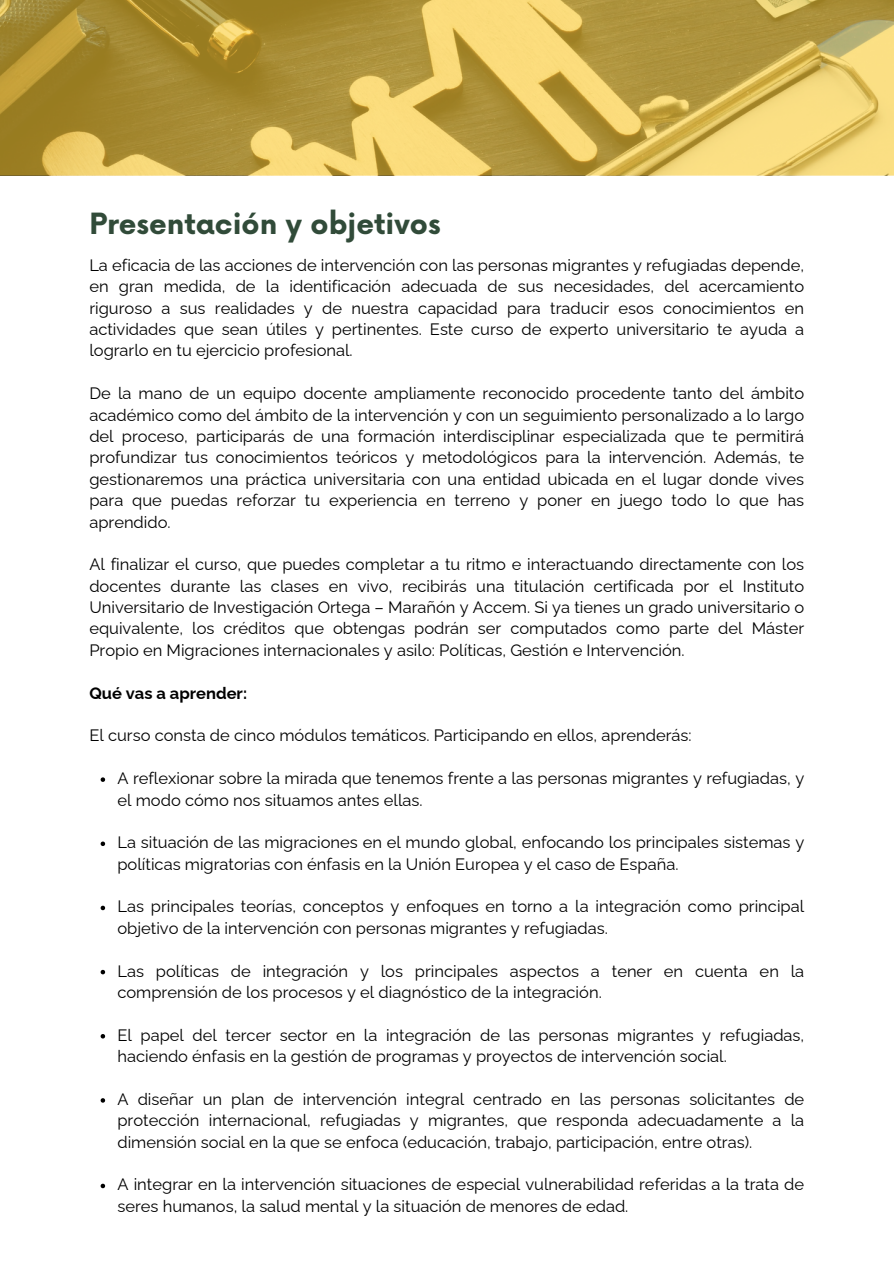
<style>
.page{position:relative;width:894px;height:1264px;background:#fff}
.page>*{position:absolute;margin:0;border:0;box-sizing:border-box;transform-origin:0 0}
.t1{font:700 28.5px "Now";color:#314b39}
.t2{font:16.5px/21.3px "Raleway";color:#000}
.t3{font:700 16.5px "Raleway";color:#000}
</style>
<div class="page">
<svg style="left:101px;top:777px;width:4px;height:5px"></svg>
<svg style="left:101px;top:841px;width:4px;height:5px"></svg>
<svg style="left:101px;top:905px;width:4px;height:5px"></svg>
<svg style="left:101px;top:969px;width:4px;height:5px"></svg>
<svg style="left:101px;top:1034px;width:4px;height:4px"></svg>
<svg style="left:101px;top:1098px;width:4px;height:4px"></svg>
<svg style="left:101px;top:1183px;width:4px;height:5px"></svg>
<svg style="left:0;top:0;width:893px;height:176px;background:#c3a74c"></svg>
<p class="t1" style="left:89px;top:208px;width:352px">Presentación y objetivos</p>
<p class="t2" style="left:89px;top:254px;width:716px;text-align:justify">La eficacia de las acciones de intervención con las personas migrantes y refugiadas depende, en gran medida, de la identificación adecuada de sus necesidades, del acercamiento riguroso a sus realidades y de nuestra capacidad para traducir esos conocimientos en actividades que sean útiles y pertinentes. Este curso de experto universitario te ayuda a lograrlo en tu ejercicio profesional.</p>
<h1 class="t2" style="left:89px;top:383px;width:716px;text-align:justify">De la mano de un equipo docente ampliamente reconocido procedente tanto del ámbito académico como del ámbito de la intervención y con un seguimiento personalizado a lo largo del proceso, participarás de una formación interdisciplinar especializada que te permitirá profundizar tus conocimientos teóricos y metodológicos para la intervención. Además, te gestionaremos una práctica universitaria con una entidad ubicada en el lugar donde vives para que puedas reforzar tu experiencia en terreno y poner en juego todo lo que has aprendido.</h1>
<p class="t2" style="left:89px;top:554px;width:716px;text-align:justify">Al finalizar el curso, que puedes completar a tu ritmo e interactuando directamente con los docentes durante las clases en vivo, recibirás una titulación certificada por el Instituto Universitario de Investigación Ortega – Marañón y Accem. Si ya tienes un grado universitario o equivalente, los créditos que obtengas podrán ser computados como parte del Máster Propio en Migraciones internacionales y asilo: Políticas, Gestión e Intervención.</p>
<p class="t3" style="left:89px;top:683px;width:159px">Qué vas a aprender:</p>
<p class="t2" style="left:89px;top:725px;width:603px">El curso consta de cinco módulos temáticos. Participando en ellos, aprenderás:</p>
<h2 class="t2" style="left:117px;top:767px;width:688px">A reflexionar sobre la mirada que tenemos frente a las personas migrantes y refugiadas, y el modo cómo nos situamos antes ellas.</h2>
<p class="t2" style="left:117px;top:831px;width:688px">La situación de las migraciones en el mundo global, enfocando los principales sistemas y políticas migratorias con énfasis en la Unión Europea y el caso de España.</p>
<p class="t2" style="left:117px;top:896px;width:688px">Las principales teorías, conceptos y enfoques en torno a la integración como principal objetivo de la intervención con personas migrantes y refugiadas.</p>
<p class="t2" style="left:117px;top:960px;width:688px">Las políticas de integración y los principales aspectos a tener en cuenta en la comprensión de los procesos y el diagnóstico de la integración.</p>
<p class="t2" style="left:117px;top:1024px;width:688px">El papel del tercer sector en la integración de las personas migrantes y refugiadas, haciendo énfasis en la gestión de programas y proyectos de intervención social.</p>
<p class="t2" style="left:117px;top:1088px;width:688px;text-align:justify">A diseñar un plan de intervención integral centrado en las personas solicitantes de protección internacional, refugiadas y migrantes, que responda adecuadamente a la dimensión social en la que se enfoca (educación, trabajo, participación, entre otras).</p>
<p class="t2" style="left:117px;top:1173px;width:688px">A integrar en la intervención situaciones de especial vulnerabilidad referidas a la trata de seres humanos, la salud mental y la situación de menores de edad.</p>
</div>
